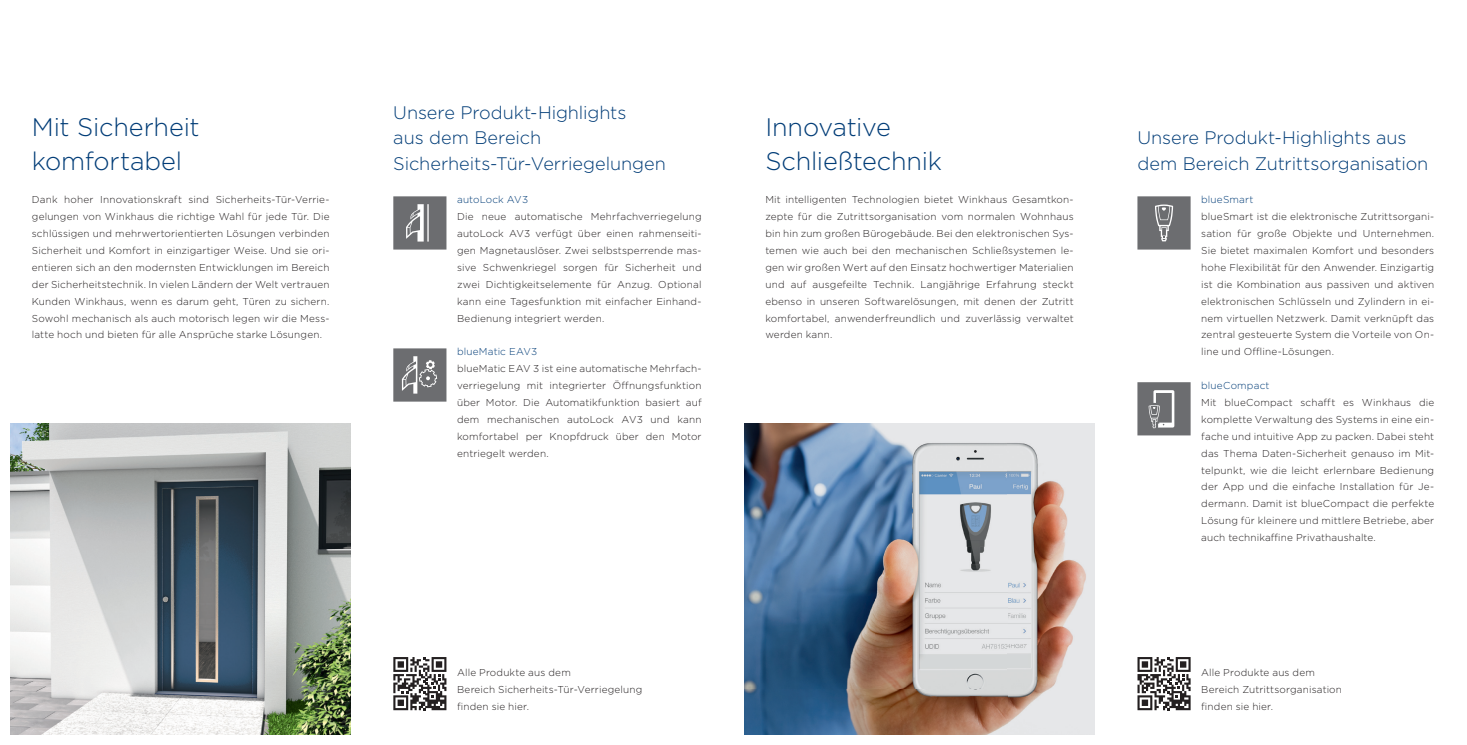
<style>
.page{position:relative;width:1467px;height:745px;background:#fff}
.page>*{position:absolute;margin:0;border:0;box-sizing:border-box;transform-origin:0 0}
.t1{font:300 25.25px/33.8px "Gotham";letter-spacing:-.01em;color:#013c77}
.t2{font:300 18.12px/25.4px "Gotham";letter-spacing:-.005em;color:#013c77}
.t3{font:300 10px/16.9px "Gotham";letter-spacing:.015em;color:#231f20;text-align:justify}
.t4{font:300 10px "Gotham";letter-spacing:.02em;color:#013c77}
</style>
<div class="page">
<img style="left:11px;top:423px;width:340px;height:310px">
<img style="left:744px;top:423px;width:351px;height:310px">
<svg style="left:393px;top:196px;width:53px;height:53px;background:#7e7f81"></svg>
<svg style="left:1137px;top:196px;width:54px;height:53px;background:#78797c"></svg>
<svg style="left:393px;top:348px;width:53px;height:53px;background:#7d7e81"></svg>
<svg style="left:1137px;top:382px;width:54px;height:53px;background:#7e7f81"></svg>
<svg style="left:393px;top:657px;width:53px;height:52px"></svg>
<svg style="left:1137px;top:657px;width:54px;height:52px"></svg>
<h1 class="t1" style="left:32px;top:109px;width:169px">Mit Sicherheit komfortabel</h1>
<p class="t3" style="left:32px;top:191px;width:299px">Dank hoher Innovationskraft sind Sicherheits-Tür-Verrie&shy;gelungen von Winkhaus die richtige Wahl für jede Tür. Die schlüssigen und mehrwertorientierten Lösungen verbinden Sicherheit und Komfort in einzigartiger Weise. Und sie ori&shy;entieren sich an den modernsten Entwicklungen im Bereich der Sicherheitstechnik. In vielen Ländern der Welt vertrauen Kunden Winkhaus, wenn es darum geht, Türen zu sichern.<br>Sowohl mechanisch als auch motorisch legen wir die Mess&shy;latte hoch und bieten für alle Ansprüche starke Lösungen.</p>
<h2 class="t2" style="left:393px;top:99px;width:274px">Unsere Produkt-Highlights<br>aus dem Bereich<br>Sicherheits-Tür-Verriegelungen</h2>
<p class="t4" style="left:457px;top:193px;width:73px">autoLock AV3</p>
<p class="t3" style="left:457px;top:208px;width:246px">Die neue automatische Mehrfachverriegelung auto Lock AV3 verfügt über einen rahmenseiti&shy;gen Magnetauslöser. Zwei selbstsperrende mas&shy;sive Schwenkriegel sorgen für Sicherheit und zwei Dichtigkeitselemente für Anzug. Optional kann eine Tagesfunktion mit einfacher Einhand-Bedienung integriert werden.</p>
<p class="t4" style="left:457px;top:345px;width:82px">blueMatic EAV3</p>
<p class="t3" style="left:457px;top:360px;width:246px">blueMatic EAV 3 ist eine automatische Mehrfach&shy;verriegelung mit integrierter Öffnungsfunktion über Motor. Die Automatikfunktion basiert auf dem mechanischen autoLock AV3 und kann komfortabel per Knopfdruck über den Motor entriegelt werden.</p>
<h1 class="t1" style="left:765px;top:109px;width:178px">Innovative<br>Schließtechnik</h1>
<p class="t3" style="left:765px;top:191px;width:310px">Mit intelligenten Technologien bietet Winkhaus Gesamtkon&shy;zepte für die Zutrittsorganisation vom normalen Wohnhaus bin hin zum großen Bürogebäude. Bei den elektronischen Sys&shy;temen wie auch bei den mechanischen Schließsystemen le&shy;gen wir großen Wert auf den Einsatz hochwertiger Materialien und auf ausgefeilte Technik. Langjährige Erfahrung steckt eben so in unseren Softwarelösungen, mit denen der Zutritt komfortabel, anwenderfreundlich und zuverlässig verwaltet werden kann.</p>
<p class="t3" style="left:457px;top:663px;width:187px;text-align:left">Alle Produkte aus dem<br>Bereich Sicherheits-Tür-Verriegelung finden sie hier.</p>
<h2 class="t2" style="left:1137px;top:124px;width:292px">Unsere Produkt-Highlights aus dem Bereich Zutrittsorganisation</h2>
<p class="t4" style="left:1201px;top:193px;width:54px">blueSmart</p>
<p class="t3" style="left:1201px;top:208px;width:234px">blueSmart ist die elektronische Zutrittsorgani&shy;sation für große Objekte und Unternehmen.<br>Sie bietet maximalen Komfort und besonders hohe Flexibilität für den Anwender. Einzigartig ist die Kombination aus passiven und aktiven elektronischen Schlüsseln und Zylindern in ei&shy;nem virtuellen Netzwerk. Damit verknüpft das zentral gesteuerte System die Vorteile von On&shy;line und Offline-Lösungen.</p>
<p class="t4" style="left:1201px;top:379px;width:70px">blueCompact</p>
<p class="t3" style="left:1201px;top:393px;width:234px">Mit blueCompact schafft es Winkhaus die kom plette Verwaltung des Systems in eine ein&shy;fache und intuitive App zu packen. Dabei steht das Thema Daten-Sicherheit genauso im Mit&shy;telpunkt, wie die leicht erlernbare Bedienung der App und die einfache Installation für Je&shy;dermann. Damit ist blueCompact die perfekte Lösung für kleinere und mittlere Betriebe, aber auch technikaffine Privathaushalte.</p>
<p class="t3" style="left:1201px;top:663px;width:142px;text-align:left">Alle Produkte aus dem<br>Bereich Zutrittsorganisation finden sie hier.</p>
</div>
